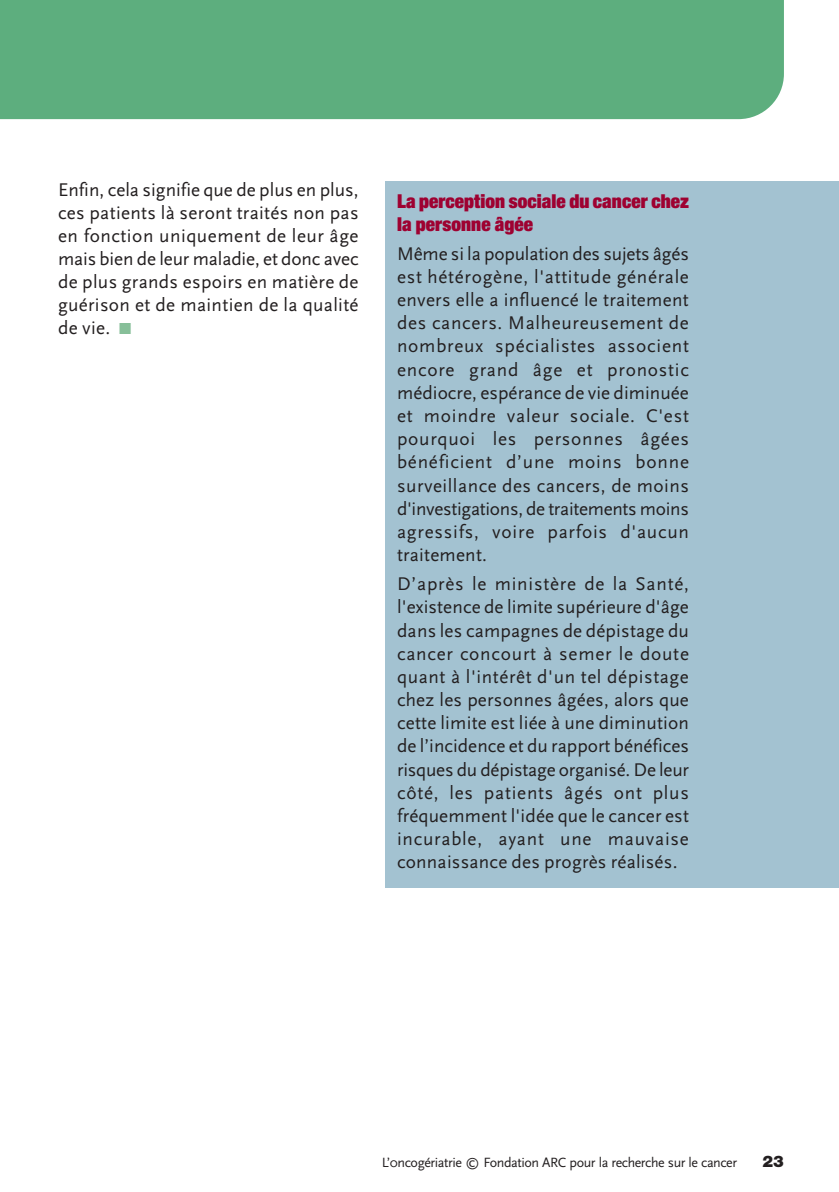
<style>
.page{position:relative;width:839px;height:1192px;background:#fff}
.page>*{position:absolute;margin:0;border:0;box-sizing:border-box;transform-origin:0 0}
.t1{font:19.2px/23.2px "AD Scala Sans Romein";letter-spacing:.015em;color:#231f20;text-align:justify}
.t2{font:900 expanded 19.2px/22.6px "Helvetica Neue";letter-spacing:.005em;color:#9e0131}
.t3{font:900 16px "Helvetica Neue";color:#231f20}
.t4{font:14px "AD Scala Sans Romein";letter-spacing:-.03em;color:#231f20}
.s1{color:#87bf99}
</style>
<div class="page">
<div style="left:0;top:0;width:784px;height:119px;background:#5dae7e"></div>
<div style="left:385px;top:181px;width:454px;height:707px;background:#a3c2d1"></div>
<p class="t1" style="left:58px;top:180px;width:302px">Enfin, cela signifie que de plus en plus, ces patients là seront traités non pas en fonction uniquement de leur âge mais bien de leur maladie, et donc avec de plus grands espoirs en matière de guérison et de maintien de la qualité de vie. <span class="s1">■</span></p>
<p class="t2" style="left:397px;top:190px;width:293px">La perception sociale du cancer chez la personne âgée</p>
<p class="t1" style="left:397px;top:244px;width:293px">Même si la population des sujets âgés est hétérogène, l'attitude générale envers elle a influencé le traitement des cancers. Malheureusement de nombreux spécialistes associent encore grand âge et pronostic médiocre, espérance de vie diminuée et moindre valeur sociale. C'est pourquoi les personnes âgées bénéficient d’une moins bonne surveillance des cancers, de moins d'investigations, de traitements moins agressifs, voire parfois d'aucun traitement.</p>
<p class="t1" style="left:397px;top:574px;width:293px">D’après le ministère de la Santé, l'existence de limite supérieure d'âge dans les campagnes de dépistage du cancer concourt à semer le doute quant à l'intérêt d'un tel dépistage chez les personnes âgées, alors que cette limite est liée à une diminution de l’incidence et du rapport bénéfices risques du dépistage organisé. De leur côté, les patients âgés ont plus fréquemment l'idée que le cancer est incurable, ayant une mauvaise connaissance des progrès réalisés.</p>
<p class="t4" style="left:382px;top:1156px;width:357px">L’0ncogériatrie © Fondation ARC pour la recherche sur le cancer</p>
<p class="t3" style="left:762px;top:1151px;width:23px">23</p>
</div>
